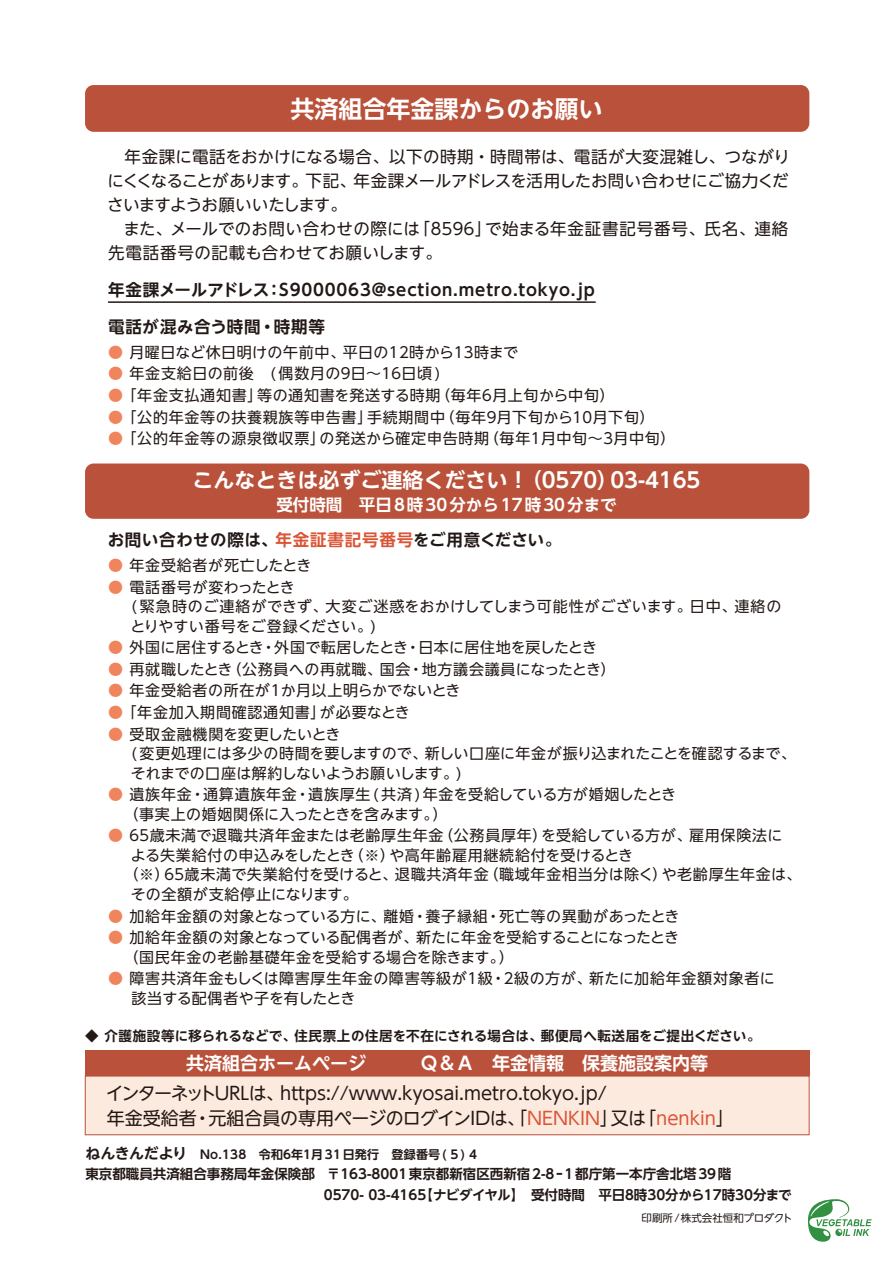
<style>
.page{position:relative;width:893px;height:1263px;background:#fff}
.page>*{position:absolute;margin:0;border:0;box-sizing:border-box;transform-origin:0 0}
.t1{font:700 24px "UD Shin Go NT Pr 6 N De";color:#fff}
.t2{font:700 21px "UD Shin Go NT Pr 6 N De";color:#fff}
.t3{font:18px/25.5px "UD Shin Go NT Pr 6 N";color:#221815}
.t4{font:700 18px "UD Shin Go NT Pr 6 N De";color:#fff}
.t5{font:16.5px/24px "UD Shin Go NT Pr 6 N";letter-spacing:.005em;color:#221815;text-align:justify}
.t6{font:700 16.5px "UD Shin Go NT Pr 6 N De";letter-spacing:.05em;color:#221815}
.t7{font:16.5px/24px "UD Shin Go NT Pr 6 N";letter-spacing:.025em;color:#221815}
.t8{font:700 16.5px "UD Shin Go NT Pr 6 N De";color:#fff}
.t9{font:15px/19.5px "UD Shin Go NT Pr 6 N";letter-spacing:.035em;color:#221815}
.t10{font:15px/19.5px "UD Shin Go NT Pr 6 N";letter-spacing:-.005em;color:#221815}
.t11{font:15px/19.5px "UD Shin Go NT Pr 6 N";letter-spacing:.005em;color:#221815}
.t12{font:15px "UD Shin Go NT Pr 6 N";letter-spacing:.015em;color:#221815}
.t13{font:700 13.5px/21px "UD Shin Go NT Pr 6 N De";color:#221815}
.t14{font:700 13.5px "UD Shin Go NT Pr 6 N De";letter-spacing:.025em;color:#221815}
.t15{font:700 12px "UD Shin Go NT Pr 6 N De";letter-spacing:.02em;color:#221815}
.t16{font:10.5px "UD Shin Go NT Pr 6 N";color:#221815}
.s1{color:#ef845d}
.s2{color:#db5435}
.s3{font-size:15px}
</style>
<div class="page">
<svg style="left:808px;top:1199px;width:64px;height:43px"></svg>
<div style="left:85px;top:85px;width:724px;height:47px;background:#ba513a;border-radius:9px"></div>
<div style="left:85px;top:463px;width:724px;height:56px;background:#ba513a;border-radius:9px"></div>
<hr style="left:108px;top:301px;width:488px;height:2px;background:#221815">
<div style="left:85px;top:1050px;width:724px;height:26px;background:#ba513a"></div>
<div style="left:85px;top:1076px;width:724px;height:59px;background:#fdeadf"></div>
<div style="left:85px;top:1076px;width:724px;height:59px;border:1px solid #ba513a"></div>
<h1 class="t1" style="left:291px;top:89px;width:313px">共済組合年金課からのお願い</h1>
<p class="t5" style="left:107px;top:145px;width:684px;text-indent:17px">年金課に電話をおかけになる場合、以下の時期・時間帯は、電話が大変混雑し、つながりにくくなることがあります。下記、年金課メールアドレスを活用したお問い合わせにご協力くださいますようお願いいたします。</p>
<p class="t7" style="left:108px;top:217px;width:682px;text-indent:15px">また、メールでのお問い合わせの際には「８５９６」で始まる年金証書記号番号、氏名、連絡先電話番号の記載も合わせてお願いします。</p>
<p class="t6" style="left:108px;top:276px;width:488px">年金課メールアドレス：S9000063@section.metro.tokyo.jp</p>
<p class="t6" style="left:108px;top:313px;width:218px">電話が混み合う時間・時期等</p>
<p class="t9" style="left:108px;top:342px;width:411px"><span class="s1">●</span> 月曜日など休日明けの午前中、平日の１２時から１３時まで</p>
<p class="t9" style="left:108px;top:363px;width:334px"><span class="s1">●</span> 年金支給日の前後　( 偶数月の９日～１６日頃 )</p>
<p class="t9" style="left:108px;top:385px;width:508px"><span class="s1">●</span> 「年金支払通知書」等の通知書を発送する時期（毎年６月上旬から中旬）</p>
<p class="t9" style="left:108px;top:407px;width:548px"><span class="s1">●</span> 「公的年金等の扶養親族等申告書」手続期間中（毎年９月下旬から１０月下旬）</p>
<p class="t9" style="left:108px;top:428px;width:569px"><span class="s1">●</span> 「公的年金等の源泉徴収票」の発送から確定申告時期（毎年１月中旬～３月中旬）</p>
<h2 class="t2" style="left:193px;top:463px;width:509px">こんなときは必ずご連絡ください！（0570）03-4165</h2>
<p class="t8" style="left:276px;top:491px;width:342px">受付時間　平日8時30分から17時30分まで</p>
<p class="t6" style="left:108px;top:526px;width:455px">お問い合わせの際は、<span class="s2">年金証書記号番号</span>をご用意ください。</p>
<p class="t9" style="left:108px;top:555px;width:205px"><span class="s1">●</span> 年金受給者が死亡したとき</p>
<p class="t9" style="left:130px;top:577px;width:652px;text-indent:-22px"><span class="s1">●</span> 電話番号が変わったとき<br>( 緊急時のご連絡ができず、大変ご迷惑をおかけしてしまう可能性がございます。日中、連絡のとりやすい番号をご登録ください。)</p>
<p class="t12" style="left:108px;top:635px;width:490px"><span class="s1">●</span> 外国に居住するとき・外国で転居したとき・日本に居住地を戻したとき</p>
<p class="t9" style="left:108px;top:659px;width:509px"><span class="s1">●</span> 再就職したとき（公務員への再就職、国会・地方議会議員になったとき）</p>
<p class="t9" style="left:108px;top:680px;width:354px"><span class="s1">●</span> 年金受給者の所在が１か月以上明らかでないとき</p>
<p class="t9" style="left:108px;top:702px;width:303px"><span class="s1">●</span> 「年金加入期間確認通知書」が必要なとき</p>
<p class="t10" style="left:131px;top:724px;width:667px;text-indent:-23px"><span class="s1">●</span> 受取金融機関を変更したいとき<br>( 変更処理には多少の時間を要しますので、新しい口座に年金が振り込まれたことを確認するまで、それまでの口座は解約しないようお願いします。)</p>
<p class="t9" style="left:123px;top:784px;width:554px;text-indent:-15px"><span class="s1">●</span> 遺族年金・通算遺族年金・遺族厚生 ( 共済 ) 年金を受給している方が婚姻したとき（事実上の婚姻関係に入ったときを含みます。）</p>
<p class="t9" style="left:108px;top:825px;width:676px"><span class="s1">●</span> ６５歳未満で退職共済年金または老齢厚生年金（公務員厚年）を受給している方が、雇用保険法に</p>
<p class="t9" style="left:131px;top:845px;width:504px">よる失業給付の申込みをしたとき（※）や高年齢雇用継続給付を受けるとき</p>
<p class="t9" style="left:123px;top:864px;width:680px">（※）６５歳未満で失業給付を受けると、退職共済年金（職域年金相当分は除く）や老齢厚生年金は、</p>
<p class="t9" style="left:131px;top:884px;width:228px">その全額が支給停止になります。</p>
<p class="t9" style="left:108px;top:906px;width:573px"><span class="s1">●</span> 加給年金額の対象となっている方に、離婚・養子縁組・死亡等の異動があったとき</p>
<p class="t11" style="left:123px;top:927px;width:557px;text-indent:-15px"><span class="s1">●</span> 加給年金額の対象となっている配偶者が、新たに年金を受給することになったとき（国民年金の老齢基礎年金を受給する場合を除きます。）</p>
<p class="t9" style="left:131px;top:968px;width:645px;text-indent:-23px"><span class="s1">●</span> 障害共済年金もしくは障害厚生年金の障害等級が１級・２級の方が、新たに加給年金額対象者に該当する配偶者や子を有したとき</p>
<p class="t14" style="left:85px;top:1025px;width:677px">◆ 介護施設等に移られるなどで、住民票上の住居を不在にされる場合は、郵便局へ転送届をご提出ください。</p>
<p class="t4" style="left:186px;top:1048px;width:523px">共済組合ホームページ　　　Ｑ＆Ａ　年金情報　保養施設案内等</p>
<p class="t3" style="left:106px;top:1079px;width:630px">インターネットＵＲＬは、https://www.kyosai.metro.tokyo.jp/<br>年金受給者・元組合員の専用ページのログインＩＤは、「<span class="s2">NENKIN</span>」又は「<span class="s2">nenkin</span>」</p>
<p class="t15" style="left:85px;top:1144px;width:395px"><span class="s3">ねんきんだより</span> No.138　令和６年１月31日発行　登録番号(５)４</p>
<p class="t13" style="left:324px;top:1162px;width:469px;text-indent:-238px">東京都職員共済組合事務局年金保険部　〒163-8001東京都新宿区西新宿2-8ｰ1都庁第一本庁舎北塔39階<br>0570- 03-4165【ナビダイヤル】　受付時間　平日８時30分から17時30分まで</p>
<p class="t16" style="left:642px;top:1209px;width:152px">印刷所/株式会社恒和プロダクト</p>
</div>
